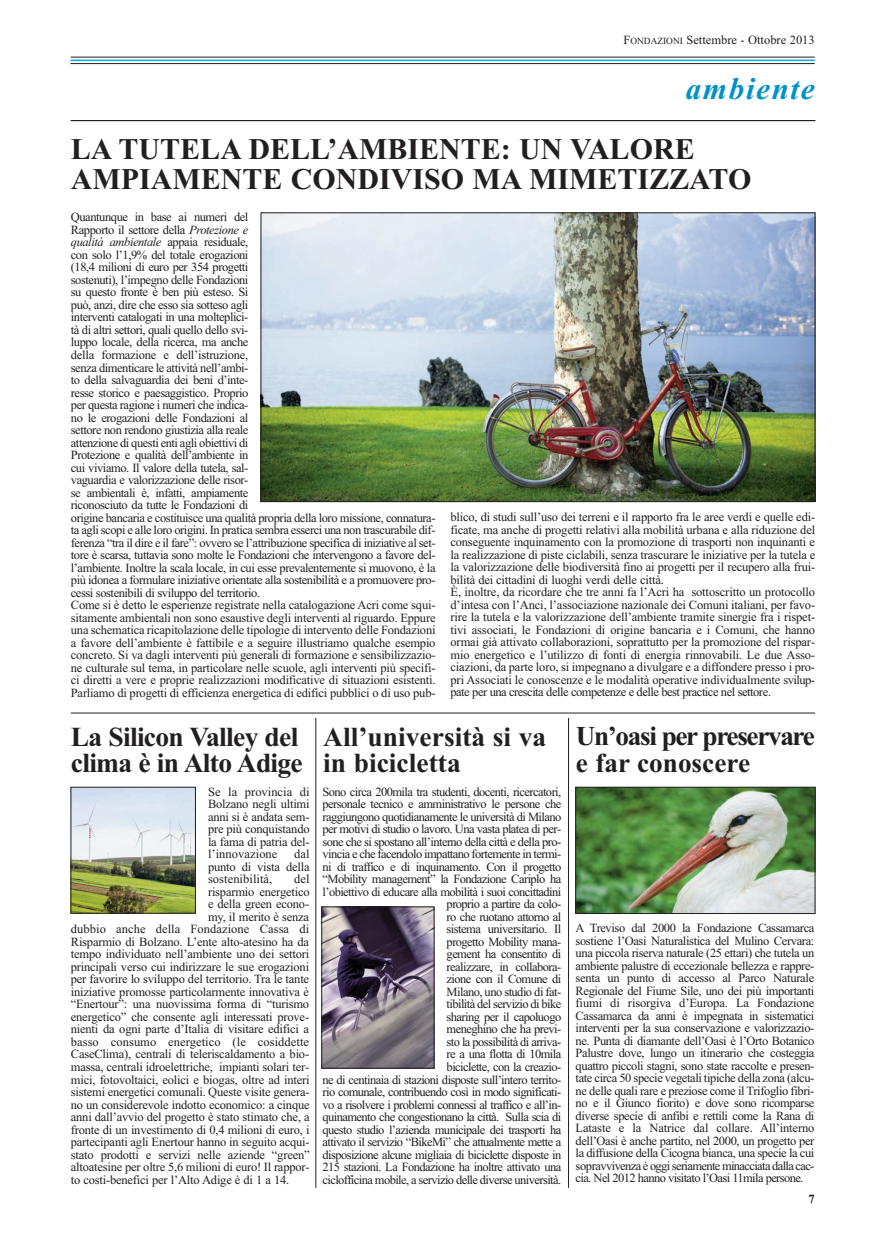
<style>
.page{position:relative;width:886px;height:1241px;background:#fff}
.page>*{position:absolute;margin:0;border:0;box-sizing:border-box;transform-origin:0 0}
.t1{font:italic 700 31.25px "Times New Roman";letter-spacing:.05em;color:#0092c8}
.t2{font:700 30px/30px "Times New Roman";color:#231f20}
.t3{font:700 27.5px/26.2px "Times New Roman";letter-spacing:-.025em;color:#231f20}
.t4{font:700 27.5px/26.2px "Times New Roman";color:#231f20}
.t5{font:700 27.25px/26.2px "Times New Roman";letter-spacing:-.05em;color:#231f20}
.t6{font:12.5px/12.5px "Times New Roman";letter-spacing:-.015em;color:#231f20;text-align:justify}
.t7{font:12.5px/12.5px "Times New Roman";letter-spacing:-.035em;color:#231f20}
.t8{font:12.5px/12.5px "Times New Roman";letter-spacing:-.045em;color:#231f20;text-align:right}
.t9{font:12.5px "Times New Roman";letter-spacing:.005em;color:#231f20}
.t10{font:700 12.5px "Times New Roman";color:#231f20}
.s1{font-size:9.38px}
.s2{font-style:italic}
</style>
<div class="page">
<hr style="left:71px;top:60px;width:744px;height:1px;background:#00aeef">
<hr style="left:71px;top:57px;width:744px;height:1px;background:#231f20">
<hr style="left:71px;top:63px;width:744px;height:1px;background:#231f20">
<hr style="left:71px;top:120px;width:744px;height:1px;background:#231f20">
<img style="left:73px;top:789px;width:120px;height:122px">
<div style="left:71px;top:787px;width:124px;height:126px;border:1px solid #231f20"></div>
<img style="left:578px;top:789px;width:235px;height:122px">
<div style="left:576px;top:787px;width:239px;height:126px;border:1px solid #231f20"></div>
<img style="left:324px;top:908px;width:108px;height:158px">
<div style="left:322px;top:906px;width:112px;height:162px;border:1px solid #231f20"></div>
<hr style="left:71px;top:712px;width:744px;height:1px;background:#231f20">
<hr style="left:316px;top:717px;width:1px;height:470px;background:#231f20">
<hr style="left:568px;top:717px;width:1px;height:470px;background:#231f20">
<img style="left:263px;top:215px;width:550px;height:284px">
<div style="left:261px;top:213px;width:554px;height:288px;border:1px solid #231f20"></div>
<p class="t6" style="left:623px;top:35px;width:193px">F<span class="s1">ONDAZIONI</span> Settembre - Ottobre 2013</p>
<h1 class="t1" style="left:686px;top:78px;width:130px">ambiente</h1>
<h2 class="t2" style="left:71px;top:137px;width:682px">LA TUTELA DELL’AMBIENTE: UN VALORE<br>AMPIAMENTE CONDIVISO MA MIMETIZZATO</h2>
<p class="t7" style="left:71px;top:212px;width:366px">Quantunque in base ai numeri del<br>Rapporto il settore della <span class="s2">Protezione e<br>qualità ambientale</span> appaia residuale,<br>con solo l’1,9% del totale erogazioni<br>(18,4 milioni di euro per 354 progetti<br>sostenuti), l’impegno delle Fondazioni<br>su questo fronte è ben più esteso. Si<br>può, anzi, dire che esso sia sotteso agli<br>interventi catalogati in una molteplici-<br>tà di altri settori, quali quello dello svi-<br>luppo locale, della ricerca, ma anche<br>della formazione e dell’istruzione,<br>senza dimenticare le attività nell’ambi-<br>to della salvaguardia dei beni d’inte-<br>resse storico e paesaggistico. Proprio<br>per questa ragione i numeri che indica-<br>no le erogazioni delle Fondazioni al<br>settore non rendono giustizia alla reale<br>attenzione di questi enti agli obiettivi di<br>Protezione e qualità dell’ambiente in<br>cui viviamo. Il valore della tutela, sal-<br>vaguardia e valorizzazione delle risor-<br>se ambientali è, infatti, ampiamente<br>riconosciuto da tutte le Fondazioni di<br>origine bancaria e costituisce una qualità propria della loro missione, connatura&shy;ta agli scopi e alle loro origini. In pratica sembra esserci una non trascurabile dif&shy;ferenza “tra il dire e il fare”: ovvero se l’attribuzione specifica di iniziative al set&shy;tore è scarsa, tuttavia sono molte le Fondazioni che intervengono a favore del&shy;l’ambiente. Inoltre la scala locale, in cui esse prevalentemente si muovono, è la più idonea a formulare iniziative orientate alla sostenibilità e a promuovere pro&shy;cessi sostenibili di sviluppo del territorio.<br>Come si è detto le esperienze registrate nella catalogazione Acri come squi&shy;sitamente ambientali non sono esaustive degli interventi al riguardo. Eppure una schematica ricapitolazione delle tipologie di intervento delle Fondazioni a favore dell’ambiente è fattibile e a seguire illustriamo qualche esempio concreto. Si va dagli interventi più generali di formazione e sensibilizzazio&shy;ne culturale sul tema, in particolare nelle scuole, agli interventi più specifi&shy;ci diretti a vere e proprie realizzazioni modificative di situazioni esistenti.<br>Parliamo di progetti di efficienza energetica di edifici pubblici o di uso pub-</p>
<p class="t6" style="left:450px;top:512px;width:366px;text-align:left">blico, di studi sull’uso dei terreni e il rapporto fra le aree verdi e quelle edi&shy;ficate, ma anche di progetti relativi alla mobilità urbana e alla riduzione del conseguente inquinamento con la promozione di trasporti non inquinanti e la realizzazione di piste ciclabili, senza trascurare le iniziative per la tutela e la valorizzazione delle biodiversità fino ai progetti per il recupero alla frui&shy;bilità dei cittadini di luoghi verdi delle città.<br>È, inoltre, da ricordare che tre anni fa l’Acri ha sottoscritto un protocollo d’intesa con l’Anci, l’associazione nazionale dei Comuni italiani, per favo&shy;rire la tutela e la valorizzazione dell’ambiente tramite sinergie fra i rispet&shy;tivi associati, le Fondazioni di origine bancaria e i Comuni, che hanno ormai già attivato collaborazioni, soprattutto per la promozione del rispar&shy;mio energetico e l’utilizzo di fonti di energia rinnovabili. Le due Asso - ciazioni, da parte loro, si impegnano a divulgare e a diffondere presso i pro&shy;pri Associati le conoscenze e le modalità operative individualmente svilup&shy;pate per una crescita delle competenze e delle best practice nel settore.</p>
<h3 class="t3" style="left:71px;top:726px;width:233px">La Silicon Valley del clima è in Alto Adige</h3>
<h3 class="t4" style="left:323px;top:726px;width:224px">All’università si va in bicicletta</h3>
<h3 class="t5" style="left:576px;top:726px;width:241px">Un’oasi per preservare e far conoscere</h3>
<p class="t6" style="left:208px;top:786px;width:103px">Se la provincia di Bolzano negli ultimi anni si è andata sem&shy;pre più conquistando la fama di patria del&shy;l’innovazione</p>
<p class="t6" style="left:208px;top:849px;width:103px;text-indent:86px">dal punto di vista della sostenibilità,</p>
<p class="t6" style="left:294px;top:874px;width:17px">del</p>
<p class="t6" style="left:208px;top:886px;width:103px">risparmio energetico</p>
<p class="t6" style="left:208px;top:899px;width:103px">e della green econo-</p>
<p class="t6" style="left:208px;top:911px;width:103px">my, il merito è senza</p>
<p class="t9" style="left:71px;top:924px;width:240px">dubbio anche della Fondazione Cassa di</p>
<p class="t6" style="left:71px;top:936px;width:240px">Risparmio di Bolzano. L’ente alto-atesino ha da</p>
<p class="t6" style="left:71px;top:949px;width:240px">tempo individuato nell’ambiente uno dei settori</p>
<p class="t6" style="left:71px;top:961px;width:240px">principali verso cui indirizzare le sue erogazioni</p>
<p class="t6" style="left:71px;top:974px;width:240px">per favorire lo sviluppo del territorio. Tra le tante</p>
<p class="t6" style="left:71px;top:986px;width:240px">iniziative promosse particolarmente innovativa è</p>
<p class="t6" style="left:71px;top:999px;width:240px">“Enertour”: una nuovissima forma di “turismo</p>
<p class="t6" style="left:71px;top:1011px;width:240px">energetico” che consente agli interessati prove-</p>
<p class="t6" style="left:71px;top:1024px;width:240px">nienti da ogni parte d’Italia di visitare edifici a</p>
<p class="t9" style="left:71px;top:1037px;width:240px">basso consumo energetico (le cosiddette</p>
<p class="t6" style="left:71px;top:1049px;width:240px">CaseClima), centrali di teleriscaldamento a bio-</p>
<p class="t6" style="left:71px;top:1061px;width:240px">massa, centrali idroelettriche, impianti solari ter-</p>
<p class="t6" style="left:71px;top:1074px;width:240px">mici, fotovoltaici, eolici e biogas, oltre ad interi</p>
<p class="t6" style="left:71px;top:1086px;width:240px">sistemi energetici comunali. Queste visite genera-</p>
<p class="t6" style="left:71px;top:1099px;width:240px">no un considerevole indotto economico: a cinque</p>
<p class="t6" style="left:71px;top:1111px;width:240px">anni dall’avvio del progetto è stato stimato che, a</p>
<p class="t6" style="left:71px;top:1124px;width:240px">fronte di un investimento di 0,4 milioni di euro, i</p>
<p class="t6" style="left:71px;top:1136px;width:240px">partecipanti agli Enertour hanno in seguito acqui-</p>
<p class="t6" style="left:71px;top:1149px;width:240px">stato prodotti e servizi nelle aziende “green”</p>
<p class="t6" style="left:71px;top:1161px;width:240px">altoatesine per oltre 5,6 milioni di euro! Il rappor-</p>
<p class="t6" style="left:71px;top:1174px;width:220px">to costi-benefici per l’Alto Adige è di 1 a 14.</p>
<p class="t8" style="left:322px;top:786px;width:240px">Sono circa 200mila tra studenti, docenti, ricercatori, personale tecnico e amministrativo le persone che raggiungono quotidianamente le università di Milano per motivi di studio o lavoro. Una vasta platea di per&shy;sone che si spostano all’interno della città e della pro&shy;vincia e che facendolo impattano fortemente in termi&shy;ni di traffico e di inquinamento. Con il progetto “Mobility management” la Fondazione Cariplo ha l’obiettivo di educare alla mobilità i suoi concittadini proprio a partire da colo-<br>ro che ruotano attorno al<br>sistema universitario. Il<br>progetto Mobility mana-<br>gement ha consentito di<br>realizzare, in collabora-<br>zione con il Co mu ne di<br>Milano, uno studio di fat-<br>tibilità del servizio di bike<br>sharing per il capoluogo<br>meneghino che ha previ-<br>sto la possibilità di arriva-<br>re a una flotta di 10mila<br>biciclette, con la creazio-<br>ne di centinaia di stazioni disposte sull’intero territo&shy;rio comunale, contribuendo così in modo significati&shy;vo a risolvere i problemi connessi al traffico e all’in&shy;quinamento che congestionano la città. Sulla scia di questo studio l’azienda municipale dei trasporti ha attivato il servizio “BikeMi” che attualmente mette a disposizione alcune migliaia di biciclette disposte in 215 stazioni. La Fondazione ha inoltre attivato una ciclofficina mobile, a servizio delle diverse università.</p>
<p class="t6" style="left:576px;top:922px;width:240px">A Treviso dal 2000 la Fondazione Cassamarca sostiene l’Oasi Naturalistica del Mulino Cervara: una piccola riserva naturale (25 ettari) che tutela un ambiente palustre di eccezionale bellezza e rappre&shy;senta un punto di accesso al Parco Naturale Regionale del Fiume Sile, uno dei più importanti fiumi di risorgiva d’Europa. La Fondazione Cassamarca da anni è impegnata in sistematici interventi per la sua conservazione e valorizzazio&shy;ne. Punta di diamante dell’Oasi è l’Orto Botanico Palustre dove, lungo un itinerario che costeggia quattro piccoli stagni, sono state raccolte e presen&shy;tate circa 50 specie vegetali tipiche della zona (alcu&shy;ne delle quali rare e preziose come il Trifoglio fibri&shy;no e il Giunco fiorito) e dove sono ricomparse diverse specie di anfibi e rettili come la Rana di Lataste e la Natrice dal collare. All’interno dell’Oasi è anche partito, nel 2000, un progetto per la diffusione della Cicogna bianca, una specie la cui sopravvivenza è oggi seriamente minacciata dalla cac&shy;cia. Nel 2012 hanno visitato l’Oasi 11mila persone.</p>
<p class="t10" style="left:808px;top:1194px;width:8px">7</p>
</div>
